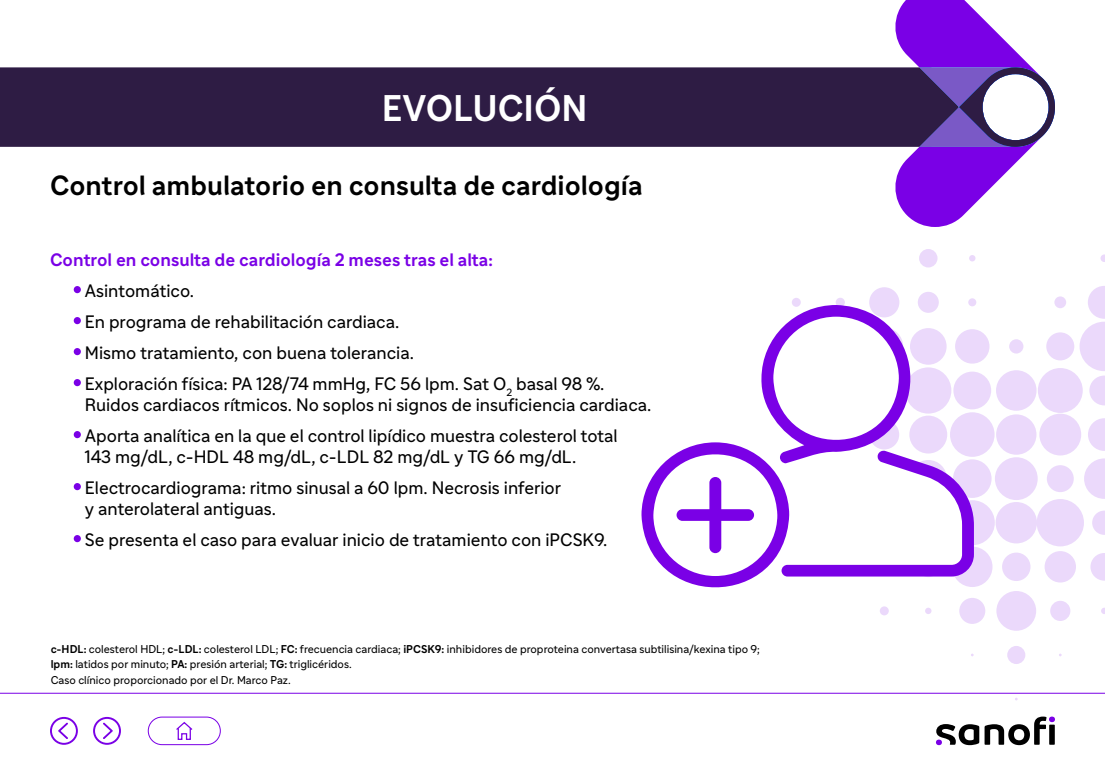
<style>
.page{position:relative;width:1105px;height:768px;background:#fff}
.page>*{position:absolute;margin:0;border:0;box-sizing:border-box;transform-origin:0 0}
.t1{font:700 36px "Sanofi Sans";color:#fff}
.t2{font:700 27px "Sanofi Sans";color:#000}
.t3{font:17.5px/31px "Sanofi Sans";color:#000}
.t4{font:700 17.5px "Sanofi Sans";color:#7a00e6}
.t5{font:11px/15.2px "Sanofi Sans";color:#000}
.s1{font-weight:700}
</style>
<div class="page">
<div style="left:0;top:67px;width:892px;height:80px;background:#2e1c44"></div>
<svg style="left:892px;top:0;width:163px;height:227px"></svg>
<img style="left:1015px;top:67px;width:25px;height:9px">
<svg style="left:936px;top:724px;width:43px;height:21px"></svg>
<svg style="left:985px;top:717px;width:70px;height:28px"></svg>
<hr style="left:0;top:693px;width:1105px;height:1px;background:#7a00e6">
<div style="left:1038px;top:368px;width:45px;height:45px;background:#ebd9fb;border-radius:50%"></div>
<div style="left:1039px;top:414px;width:42px;height:42px;background:#ebd9fb;border-radius:50%"></div>
<div style="left:1047px;top:465px;width:27px;height:27px;background:#ebd9fb;border-radius:50%"></div>
<div style="left:1037px;top:499px;width:47px;height:47px;background:#ebd9fb;border-radius:50%"></div>
<div style="left:1045px;top:551px;width:31px;height:32px;background:#ebd9fb;border-radius:50%"></div>
<div style="left:1050px;top:601px;width:20px;height:20px;background:#ebd9fb;border-radius:50%"></div>
<div style="left:1046px;top:332px;width:28px;height:28px;background:#ebd9fb;border-radius:50%"></div>
<div style="left:1054px;top:296px;width:12px;height:12px;background:#ebd9fb;border-radius:50%"></div>
<div style="left:995px;top:457px;width:43px;height:43px;background:#ebd9fb;border-radius:50%"></div>
<div style="left:996px;top:414px;width:40px;height:41px;background:#ebd9fb;border-radius:50%"></div>
<div style="left:996px;top:370px;width:41px;height:41px;background:#ebd9fb;border-radius:50%"></div>
<div style="left:1009px;top:339px;width:14px;height:15px;background:#ebd9fb;border-radius:50%"></div>
<div style="left:996px;top:502px;width:41px;height:41px;background:#ebd9fb;border-radius:50%"></div>
<div style="left:1002px;top:553px;width:29px;height:28px;background:#ebd9fb;border-radius:50%"></div>
<div style="left:996px;top:591px;width:40px;height:40px;background:#ebd9fb;border-radius:50%"></div>
<div style="left:1007px;top:646px;width:18px;height:18px;background:#ebd9fb;border-radius:50%"></div>
<svg style="left:1088px;top:418px;width:17px;height:33px"></svg>
<svg style="left:1101px;top:254px;width:4px;height:8px"></svg>
<svg style="left:1080px;top:286px;width:25px;height:119px"></svg>
<svg style="left:1084px;top:458px;width:21px;height:41px"></svg>
<svg style="left:1092px;top:511px;width:13px;height:24px"></svg>
<svg style="left:1101px;top:608px;width:4px;height:6px"></svg>
<svg style="left:1090px;top:553px;width:15px;height:28px"></svg>
<div style="left:969px;top:255px;width:7px;height:6px;background:#ebd9fb;border-radius:50%"></div>
<div style="left:955px;top:329px;width:35px;height:35px;background:#ebd9fb;border-radius:50%"></div>
<div style="left:968px;top:298px;width:8px;height:8px;background:#ebd9fb;border-radius:50%"></div>
<div style="left:953px;top:372px;width:38px;height:37px;background:#ebd9fb;border-radius:50%"></div>
<div style="left:950px;top:412px;width:45px;height:45px;background:#ebd9fb;border-radius:50%"></div>
<div style="left:950px;top:500px;width:45px;height:45px;background:#ebd9fb;border-radius:50%"></div>
<div style="left:953px;top:459px;width:39px;height:39px;background:#ebd9fb;border-radius:50%"></div>
<div style="left:952px;top:547px;width:41px;height:40px;background:#ebd9fb;border-radius:50%"></div>
<div style="left:959px;top:598px;width:26px;height:26px;background:#ebd9fb;border-radius:50%"></div>
<div style="left:918px;top:292px;width:21px;height:21px;background:#ebd9fb;border-radius:50%"></div>
<svg style="left:919px;top:249px;width:19px;height:19px"></svg>
<div style="left:925px;top:608px;width:7px;height:6px;background:#ebd9fb;border-radius:50%"></div>
<div style="left:869px;top:287px;width:30px;height:30px;background:#ebd9fb;border-radius:50%"></div>
<div style="left:880px;top:606px;width:9px;height:9px;background:#ebd9fb;border-radius:50%"></div>
<div style="left:836px;top:298px;width:9px;height:9px;background:#ebd9fb;border-radius:50%"></div>
<div style="left:792px;top:298px;width:9px;height:9px;background:#ebd9fb;border-radius:50%"></div>
<svg style="left:641px;top:305px;width:333px;height:306px"></svg>
<svg style="left:93px;top:717px;width:28px;height:28px"></svg>
<div style="left:95px;top:719px;width:24px;height:24px;background:#fff;border-radius:50%"></div>
<svg style="left:103px;top:723px;width:10px;height:16px"></svg>
<svg style="left:50px;top:717px;width:28px;height:28px"></svg>
<div style="left:52px;top:719px;width:24px;height:24px;background:#fff;border-radius:50%"></div>
<svg style="left:58px;top:723px;width:10px;height:16px"></svg>
<svg style="left:176px;top:721px;width:17px;height:19px"></svg>
<div style="left:148px;top:717px;width:73px;height:28px;border:1px solid #7a00e6;border-radius:14px"></div>
<div style="left:74px;top:286px;width:7px;height:7px;background:#7a00e6;border-radius:50%"></div>
<div style="left:74px;top:317px;width:7px;height:7px;background:#7a00e6;border-radius:50%"></div>
<div style="left:74px;top:348px;width:7px;height:7px;background:#7a00e6;border-radius:50%"></div>
<div style="left:74px;top:379px;width:7px;height:7px;background:#7a00e6;border-radius:50%"></div>
<div style="left:74px;top:431px;width:7px;height:7px;background:#7a00e6;border-radius:50%"></div>
<div style="left:74px;top:483px;width:7px;height:7px;background:#7a00e6;border-radius:50%"></div>
<div style="left:74px;top:535px;width:7px;height:7px;background:#7a00e6;border-radius:50%"></div>
<h1 class="t1" style="left:382px;top:86px;width:207px">EVOLUCIÓN</h1>
<h2 class="t2" style="left:50px;top:168px;width:594px">Control ambulatorio en consulta de cardiología</h2>
<p class="t4" style="left:50px;top:249px;width:444px">Control en consulta de cardiología 2 meses tras el alta:</p>
<p class="t3" style="left:85px;top:275px;width:521px">Asintomático.<br>En programa de rehabilitación cardiaca.<br>Mismo tratamiento, con buena tolerancia.<br>Exploración física: PA 128/74 mmHg, FC 56 lpm. Sat O<sub>2</sub> basal 98 %.</p>
<p class="t3" style="left:85px;top:389px;width:568px">Ruidos cardiacos rítmicos. No soplos ni signos de insuficiencia cardiaca.<br>Aporta analítica en la que el control lipídico muestra colesterol total</p>
<p class="t3" style="left:85px;top:441px;width:493px">143 mg/dL, c-HDL 48 mg/dL, c-LDL 82 mg/dL y TG 66 mg/dL.<br>Electrocardiograma: ritmo sinusal a 60 lpm. Necrosis inferior</p>
<p class="t3" style="left:85px;top:493px;width:524px">y anterolateral antiguas.<br>Se presenta el caso para evaluar inicio de tratamiento con iPCSK9.</p>
<p class="t5" style="left:51px;top:642px;width:711px"><span class="s1">c-HDL:</span> colesterol HDL; <span class="s1">c-LDL:</span> colesterol LDL; <span class="s1">FC:</span> frecuencia cardiaca; <span class="s1">iPCSK9:</span> inhibidores de proproteina convertasa subtilisina/kexina tipo 9; <span class="s1">lpm:</span> latidos por minuto; <span class="s1">PA:</span> presión arterial; <span class="s1">TG:</span> triglicéridos.<br>Caso clínico proporcionado por el Dr. Marco Paz.</p>
</div>
